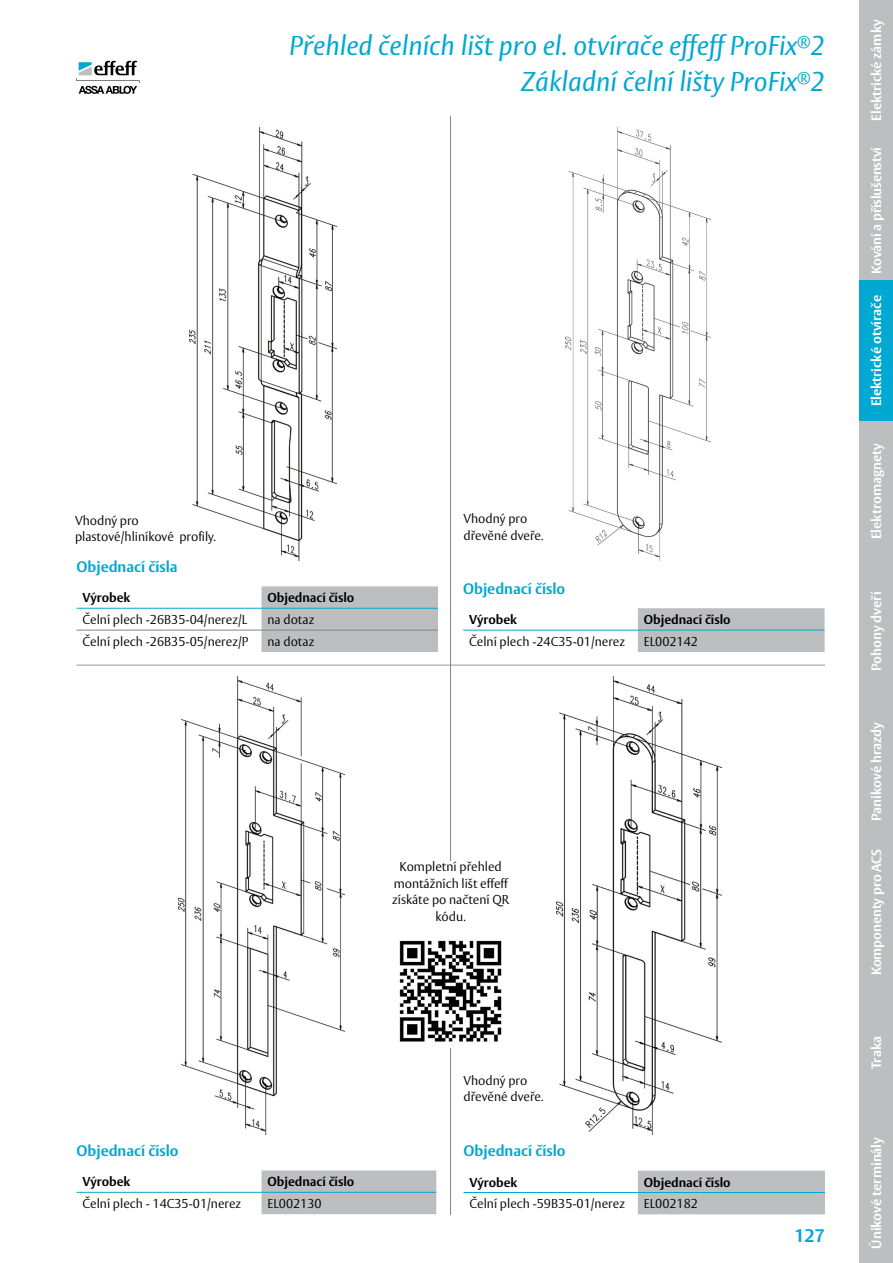
<style>
.page{position:relative;width:893px;height:1263px;background:#fff}
.page>*{position:absolute;margin:0;border:0;box-sizing:border-box;transform-origin:0 0}
._01_Produktový_nadpi{font:italic 27px "ASSA Vesta";color:#00a8d2}
.t1{font:700 18px "ASSA Vesta";color:#00a8d2}
.zakladní_nadpis_blue{font:700 15px "ASSA Vesta";color:#00a8d2}
.t2{font:700 13.5px "ASSA Vesta";color:#fff}
.základní_text{font:300 12.75px/16.5px "ASSA Vesta";color:#000;text-align:center}
.základní_text-2{font:700 12.75px "ASSA Vesta";color:#000}
</style>
<div class="page">
<div style="left:859px;top:0;width:34px;height:140px;background:#bcbec0"></div>
<div style="left:859px;top:140px;width:34px;height:141px;background:#bcbec0"></div>
<div style="left:859px;top:281px;width:34px;height:140px;background:#00a8d2"></div>
<div style="left:859px;top:421px;width:34px;height:140px;background:#bcbec0"></div>
<div style="left:859px;top:561px;width:34px;height:141px;background:#bcbec0"></div>
<div style="left:859px;top:702px;width:34px;height:140px;background:#bcbec0"></div>
<div style="left:859px;top:842px;width:34px;height:140px;background:#bcbec0"></div>
<div style="left:859px;top:982px;width:34px;height:141px;background:#bcbec0"></div>
<div style="left:859px;top:1123px;width:34px;height:140px;background:#bcbec0"></div>
<svg style="left:76px;top:61px;width:64px;height:33px"></svg>
<hr style="left:77px;top:665px;width:748px;height:1px;background:#939598">
<hr style="left:450px;top:116px;width:1px;height:1099px;background:#808285">
<div style="left:261px;top:586px;width:177px;height:66px;background:#bcbec0"></div>
<hr style="left:77px;top:608px;width:184px;height:1px;background:#00a8d2">
<hr style="left:261px;top:608px;width:177px;height:1px;background:#00a8d2">
<hr style="left:77px;top:630px;width:184px;height:1px;background:#808285">
<hr style="left:261px;top:630px;width:177px;height:1px;background:#808285">
<div style="left:261px;top:1170px;width:175px;height:44px;background:#bcbec0"></div>
<hr style="left:77px;top:1192px;width:184px;height:1px;background:#00a8d2">
<hr style="left:261px;top:1192px;width:175px;height:1px;background:#00a8d2">
<div style="left:638px;top:608px;width:187px;height:44px;background:#bcbec0"></div>
<hr style="left:463px;top:630px;width:175px;height:1px;background:#00a8d2">
<hr style="left:638px;top:630px;width:187px;height:1px;background:#00a8d2">
<div style="left:638px;top:1170px;width:187px;height:44px;background:#bcbec0"></div>
<hr style="left:463px;top:1192px;width:175px;height:1px;background:#00a8d2">
<hr style="left:638px;top:1192px;width:187px;height:1px;background:#00a8d2">
<img style="left:179px;top:676px;width:165px;height:458px">
<img style="left:565px;top:128px;width:146px;height:432px">
<img style="left:189px;top:128px;width:148px;height:432px">
<img style="left:557px;top:676px;width:164px;height:458px">
<img style="left:399px;top:928px;width:103px;height:119px">
<div style="left:387px;top:861px;width:127px;height:67px;background:#fff"></div>
<p class="_01_Produktový_nadpi" style="left:289px;top:29px;width:537px">Přehled čelních lišt pro el. otvírače effeff ProFix<sup>®</sup>2</p>
<p class="_01_Produktový_nadpi" style="left:521px;top:65px;width:305px">Základní čelní lišty ProFix<sup>®</sup>2</p>
<p class="základní_text" style="left:75px;top:513px;width:65px">Vhodný pro</p>
<p class="základní_text" style="left:75px;top:529px;width:142px">plastové/hliníkové profily.</p>
<p class="základní_text" style="left:463px;top:511px;width:65px">Vhodný pro</p>
<p class="základní_text" style="left:463px;top:527px;width:81px">dřevěné dveře.</p>
<p class="zakladní_nadpis_blue" style="left:77px;top:557px;width:103px">Objednací čísla</p>
<p class="základní_text-2" style="left:83px;top:590px;width:49px">Výrobek</p>
<p class="základní_text-2" style="left:267px;top:590px;width:88px">Objednací číslo</p>
<p class="základní_text" style="left:83px;top:612px;width:166px">Čelní plech -26B35-04/nerez/L</p>
<p class="základní_text" style="left:267px;top:612px;width:48px">na dotaz</p>
<p class="základní_text" style="left:83px;top:634px;width:167px">Čelní plech -26B35-05/nerez/P</p>
<p class="základní_text" style="left:267px;top:634px;width:48px">na dotaz</p>
<p class="zakladní_nadpis_blue" style="left:463px;top:579px;width:104px">Objednací číslo</p>
<p class="základní_text-2" style="left:469px;top:612px;width:49px">Výrobek</p>
<p class="základní_text-2" style="left:644px;top:612px;width:88px">Objednací číslo</p>
<p class="základní_text" style="left:469px;top:634px;width:157px">Čelní plech -24C35-01/nerez</p>
<p class="základní_text" style="left:644px;top:634px;width:56px">EL002142</p>
<p class="základní_text" style="left:392px;top:859px;width:118px">Kompletní přehled montážních lišt effeff získáte po načtení QR kódu.</p>
<p class="zakladní_nadpis_blue" style="left:77px;top:1141px;width:104px">Objednací číslo</p>
<p class="základní_text-2" style="left:83px;top:1174px;width:49px">Výrobek</p>
<p class="základní_text-2" style="left:267px;top:1174px;width:88px">Objednací číslo</p>
<p class="základní_text" style="left:83px;top:1196px;width:160px">Čelní plech - 14C35-01/nerez</p>
<p class="základní_text" style="left:267px;top:1196px;width:56px">EL002130</p>
<p class="základní_text" style="left:463px;top:1072px;width:65px">Vhodný pro</p>
<p class="základní_text" style="left:463px;top:1089px;width:81px">dřevěné dveře.</p>
<p class="zakladní_nadpis_blue" style="left:463px;top:1142px;width:104px">Objednací číslo</p>
<p class="základní_text-2" style="left:469px;top:1174px;width:49px">Výrobek</p>
<p class="základní_text-2" style="left:644px;top:1174px;width:88px">Objednací číslo</p>
<p class="základní_text" style="left:469px;top:1196px;width:157px">Čelní plech -59B35-01/nerez</p>
<p class="základní_text" style="left:644px;top:1196px;width:56px">EL002182</p>
<h2 class="t1" style="left:794px;top:1224px;width:32px">127</h2>
<p class="t2" style="left:868px;top:121px;width:103px;rotate:-90deg">Elektrické zámky</p>
<p class="t2" style="left:868px;top:274px;width:129px;rotate:-90deg">Kování a příslušenství</p>
<p class="t2" style="left:868px;top:406px;width:113px;rotate:-90deg">Elektrické otvírače</p>
<p class="t2" style="left:868px;top:539px;width:97px;rotate:-90deg">Elektromagnety</p>
<p class="t2" style="left:868px;top:671px;width:81px;rotate:-90deg">Pohony dveří</p>
<p class="t2" style="left:868px;top:821px;width:101px;rotate:-90deg">Panikové hrazdy</p>
<p class="t2" style="left:868px;top:975px;width:128px;rotate:-90deg">Komponenty pro ACS</p>
<p class="t2" style="left:868px;top:1068px;width:34px;rotate:-90deg">Traka</p>
<p class="t2" style="left:868px;top:1248px;width:113px;rotate:-90deg">Únikové terminály</p>
</div>
